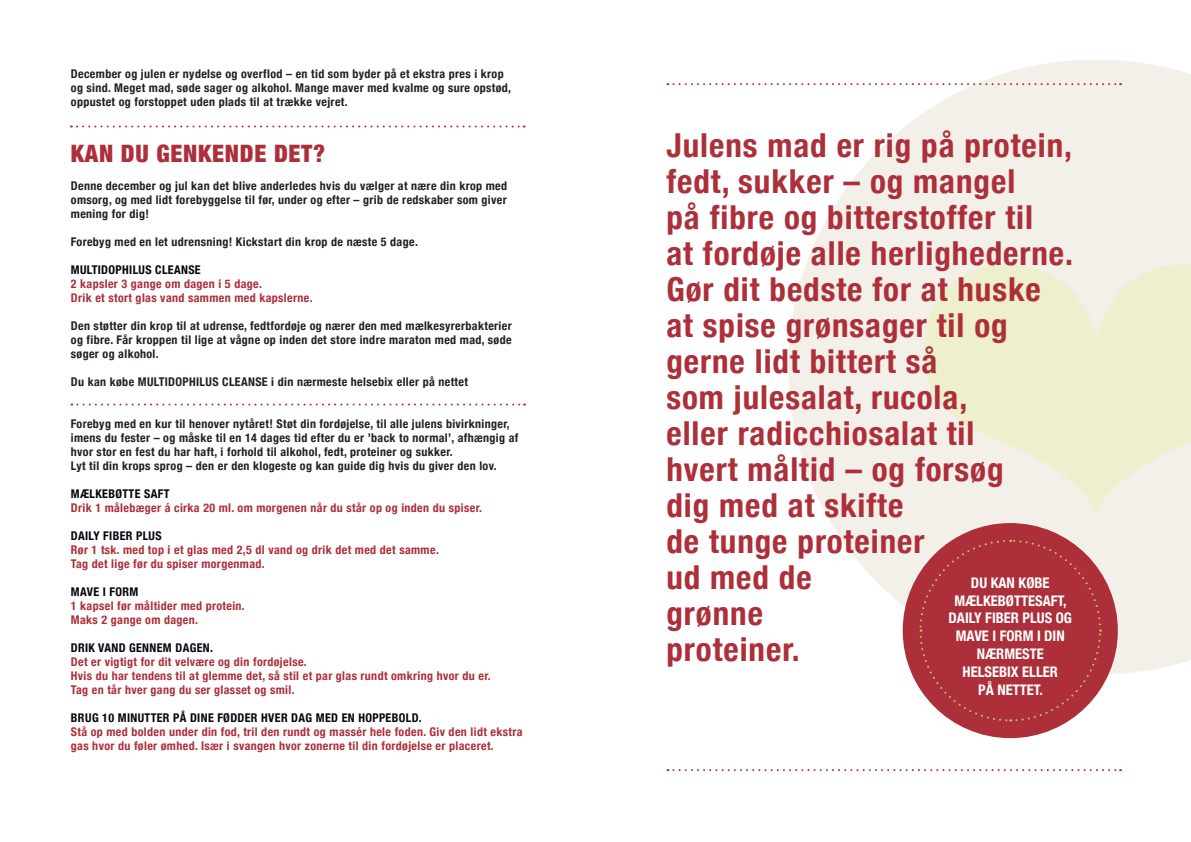
<style>
.page{position:relative;width:1191px;height:842px;background:#fff}
.page>*{position:absolute;margin:0;border:0;box-sizing:border-box;transform-origin:0 0}
.t1{font:700 condensed 33px "Helvetica Neue";letter-spacing:.03em;color:#ac2f3a}
.t2{font:900 condensed 24px "Helvetica Neue";letter-spacing:.03em;color:#ac2f3a}
.t3{font:700 condensed 14.6px "Helvetica Neue";color:#fff}
.t4{font:700 condensed 12px/14px "Helvetica Neue";letter-spacing:.03em;color:#231f20}
.t5{font:700 condensed 12px/14px "Helvetica Neue";letter-spacing:.03em;color:#ac2f3a}
.t6{font:700 condensed 12px "Helvetica Neue";letter-spacing:.03em;color:#04060f}
</style>
<div class="page">
<svg style="left:789px;top:60px;width:402px;height:614px;fill:#f3efe9"></svg>
<svg style="left:924px;top:264px;width:267px;height:250px;background:#eeefd7"></svg>
<svg style="left:71px;top:125px;width:453px;height:2px"></svg>
<svg style="left:71px;top:403px;width:454px;height:2px"></svg>
<div style="left:902px;top:523px;width:215px;height:215px;background:#ac2f3a;border-radius:50%"></div>
<svg style="left:918px;top:539px;width:184px;height:183px"></svg>
<svg style="left:667px;top:83px;width:454px;height:2px"></svg>
<svg style="left:667px;top:769px;width:454px;height:2px"></svg>
<p class="t4" style="left:71px;top:66px;width:442px">December og julen er nydelse og overflod – en tid som byder på et ekstra pres i krop og sind. Meget mad, søde sager og alkohol. Mange maver med kvalme og sure opstød, oppustet og forstoppet uden plads til at trække vejret.</p>
<p class="t2" style="left:71px;top:134px;width:256px">KAN DU GENKENDE DET?</p>
<p class="t4" style="left:71px;top:178px;width:438px;text-align:justify">Denne december og jul kan det blive anderledes hvis du vælger at nære din krop med omsorg, og med lidt forebyggelse til før, under og efter – grib de redskaber som giver mening for dig!</p>
<p class="t4" style="left:71px;top:234px;width:348px">Forebyg med en let udrensning! Kickstart din krop de næste 5 dage.</p>
<p class="t6" style="left:71px;top:260px;width:131px">MULTIDOPHILUS CLEANSE</p>
<p class="t5" style="left:71px;top:276px;width:193px">2 kapsler 3 gange om dagen i 5 dage.</p>
<p class="t5" style="left:71px;top:290px;width:243px">Drik et stort glas vand sammen med kapslerne.</p>
<p class="t4" style="left:71px;top:318px;width:442px;text-align:justify">Den støtter din krop til at udrense, fedtfordøje og nærer den med mælkesyrerbakterier og fibre. Får kroppen til lige at vågne op inden det store indre maraton med mad, søde søger og alkohol.</p>
<p class="t4" style="left:71px;top:374px;width:398px">Du kan købe MULTIDOPHILUS CLEANSE i din nærmeste helsebix eller på nettet</p>
<p class="t4" style="left:71px;top:416px;width:449px">Forebyg med en kur til henover nytåret! Støt din fordøjelse, til alle julens bivirkninger, imens du fester – og måske til en 14 dages tid efter du er ’back to normal’, afhængig af hvor stor en fest du har haft, i forhold til alkohol, fedt, proteiner og sukker.</p>
<p class="t4" style="left:71px;top:458px;width:427px">Lyt til din krops sprog – den er den klogeste og kan guide dig hvis du giver den lov.</p>
<p class="t6" style="left:71px;top:484px;width:100px">MÆLKEBØTTE SAFT</p>
<p class="t5" style="left:71px;top:500px;width:413px">Drik 1 målebæger á cirka 20 ml. om morgenen når du står op og inden du spiser.</p>
<p class="t6" style="left:71px;top:526px;width:92px">DAILY FIBER PLUS</p>
<p class="t5" style="left:71px;top:542px;width:369px">Rør 1 tsk. med top i et glas med 2,5 dl vand og drik det med det samme.</p>
<p class="t5" style="left:71px;top:556px;width:195px">Tag det lige før du spiser morgenmad.</p>
<p class="t6" style="left:71px;top:582px;width:69px">MAVE I FORM</p>
<p class="t5" style="left:71px;top:598px;width:175px">1 kapsel før måltider med protein.</p>
<p class="t5" style="left:71px;top:612px;width:129px">Maks 2 gange om dagen.</p>
<p class="t6" style="left:71px;top:638px;width:144px">DRIK VAND GENNEM DAGEN.</p>
<p class="t5" style="left:71px;top:654px;width:237px">Det er vigtigt for dit velvære og din fordøjelse.</p>
<p class="t5" style="left:71px;top:668px;width:421px">Hvis du har tendens til at glemme det, så stil et par glas rundt omkring hvor du er.</p>
<p class="t5" style="left:71px;top:682px;width:225px">Tag en tår hver gang du ser glasset og smil.</p>
<p class="t6" style="left:71px;top:708px;width:352px">BRUG 10 MINUTTER PÅ DINE FØDDER HVER DAG MED EN HOPPEBOLD.</p>
<p class="t5" style="left:71px;top:724px;width:453px">Stå op med bolden under din fod, tril den rundt og massér hele foden. Giv den lidt ekstra gas hvor du føler ømhed. Især i svangen hvor zonerne til din fordøjelse er placeret.</p>
<p class="t1" style="left:666px;top:118px;width:407px">Julens mad er rig på protein,</p>
<p class="t1" style="left:666px;top:154px;width:350px">fedt, sukker – og mangel</p>
<p class="t1" style="left:666px;top:190px;width:368px">på fibre og bitterstoffer til</p>
<p class="t1" style="left:666px;top:226px;width:408px">at fordøje alle herlighederne.</p>
<p class="t1" style="left:666px;top:262px;width:376px">Gør dit bedste for at huske</p>
<p class="t1" style="left:666px;top:298px;width:343px">at spise grønsager til og</p>
<p class="t1" style="left:666px;top:334px;width:272px">gerne lidt bittert så</p>
<p class="t1" style="left:666px;top:370px;width:302px">som julesalat, rucola,</p>
<p class="t1" style="left:666px;top:406px;width:309px">eller radicchiosalat til</p>
<p class="t1" style="left:666px;top:442px;width:339px">hvert måltid – og forsøg</p>
<p class="t1" style="left:666px;top:478px;width:238px">dig med at skifte</p>
<p class="t1" style="left:666px;top:514px;width:260px">de tunge proteiner</p>
<p class="t1" style="left:666px;top:550px;width:147px">ud med de</p>
<p class="t1" style="left:666px;top:586px;width:98px">grønne</p>
<p class="t1" style="left:666px;top:622px;width:135px">proteiner.</p>
<p class="t3" style="left:971px;top:570px;width:80px">DU KAN KØBE</p>
<p class="t3" style="left:954px;top:588px;width:114px">MÆLKEBØTTESAFT,</p>
<p class="t3" style="left:948px;top:606px;width:125px">DAILY FIBER PLUS OG</p>
<p class="t3" style="left:955px;top:624px;width:110px">MAVE I FORM I DIN</p>
<p class="t3" style="left:976px;top:642px;width:68px">NÆRMESTE</p>
<p class="t3" style="left:962px;top:660px;width:97px">HELSEBIX ELLER</p>
<p class="t3" style="left:978px;top:677px;width:66px">PÅ NETTET.</p>
</div>
